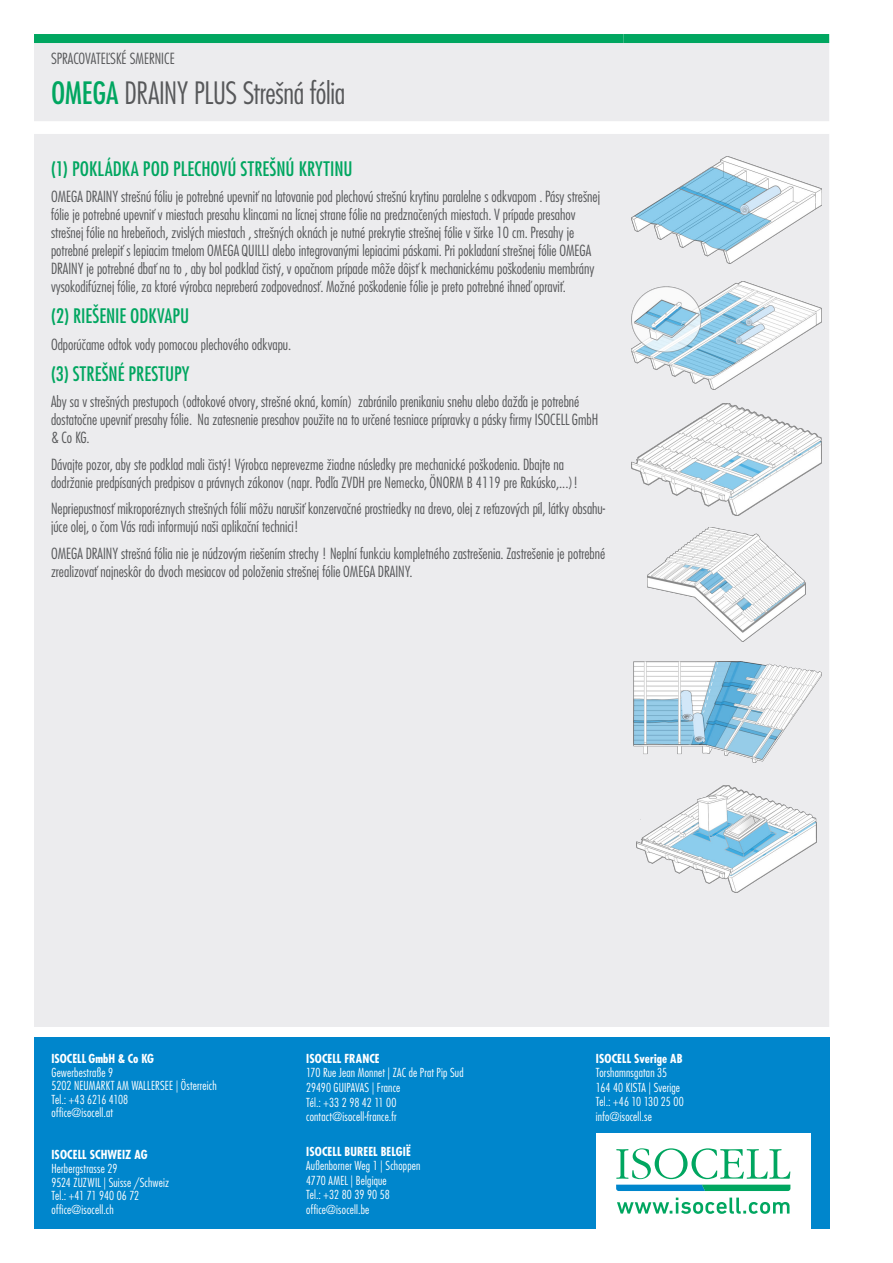
<style>
.page{position:relative;width:893px;height:1263px;background:#fff}
.page>*{position:absolute;margin:0;border:0;box-sizing:border-box;transform-origin:0 0}
.t1{font:300 condensed 30px "Futura LT Pro";letter-spacing:-.01em;color:#57585a}
.t2{font:500 condensed 19.5px "Futura LT Pro";letter-spacing:.005em;color:#00a660}
.t3{font:300 condensed 15px/18px "Futura LT Pro";color:#57585a}
.t4{font:300 condensed 12.15px/14.5px "Futura LT Pro";letter-spacing:.015em;color:#fff}
.t5{font:700 condensed 12.15px "Futura LT Pro";letter-spacing:.005em;color:#fff}
.s1{font-weight:500;color:#00a660}
</style>
<div class="page">
<div style="left:34px;top:1038px;width:795px;height:191px;background:#0086cc"></div>
<div style="left:596px;top:1133px;width:215px;height:96px;background:#fff"></div>
<svg style="left:616px;top:1148px;width:174px;height:43px"></svg>
<svg style="left:617px;top:1197px;width:172px;height:17px"></svg>
<div style="left:34px;top:43px;width:795px;height:984px;background:#ececee"></div>
<div style="left:34px;top:34px;width:589px;height:9px;background:#00a660"></div>
<div style="left:623px;top:34px;width:206px;height:9px;background:#00a660"></div>
<img style="left:632px;top:157px;width:190px;height:107px">
<img style="left:632px;top:281px;width:190px;height:108px">
<img style="left:631px;top:403px;width:191px;height:113px">
<img style="left:648px;top:528px;width:157px;height:114px">
<img style="left:631px;top:661px;width:191px;height:102px">
<img style="left:636px;top:785px;width:181px;height:107px">
<p class="t3" style="left:51px;top:49px;width:125px">SPRACOVATEĽSKÉ SMERNICE</p>
<h1 class="t1" style="left:51px;top:74px;width:296px"><span class="s1">OMEGA</span> DRAINY PLUS Strešná fólia</h1>
<h2 class="t2" style="left:51px;top:155px;width:303px">(1) POKLÁDKA POD PLECHOVÚ STREŠNÚ KRYTINU</h2>
<p class="t3" style="left:51px;top:187px;width:550px">OMEGA DRAINY strešnú fóliu je potrebné upevniť na latovanie pod plechovú strešnú krytinu paralelne s odkvapom . Pásy strešnej fólie je potrebné upevniť v miestach presahu klincami na lícnej strane fólie na predznačených miestach. V prípade presahov strešnej fólie na hrebeňoch, zvislých miestach , strešných oknách je nutné prekrytie strešnej fólie v šírke 10 cm. Presahy je potrebné prelepiť s lepiacim tmelom OMEGA QUILLI alebo integrovanými lepiacimi páskami. Pri pokladaní strešnej fólie OMEGA DRAINY je potrebné dbať na to , aby bol podklad čistý, v opačnom prípade môže dôjsť k mechanickému poškodeniu membrány vysokodifúznej fólie, za ktoré výrobca nepreberá zodpovednosť. Možné poškodenie fólie je preto potrebné ihneď opraviť.</p>
<h2 class="t2" style="left:51px;top:302px;width:140px">(2) RIEŠENIE ODKVAPU</h2>
<p class="t3" style="left:51px;top:335px;width:242px">Odporúčame odtok vody pomocou plechového odkvapu.</p>
<h2 class="t2" style="left:51px;top:360px;width:140px">(3) STREŠNÉ PRESTUPY</h2>
<p class="t3" style="left:51px;top:392px;width:549px">Aby sa v strešných prestupoch (odtokové otvory, strešné okná, komín) zabránilo prenikaniu snehu alebo dažďa je potrebné dostatočne upevniť presahy fólie. Na zatesnenie presahov použite na to určené tesniace prípravky a pásky firmy ISOCELL GmbH &amp; Co KG.</p>
<p class="t3" style="left:51px;top:455px;width:529px">Dávajte pozor, aby ste podklad mali čistý! Výrobca neprevezme žiadne následky pre mechanické poškodenia. Dbajte na dodržanie predpísaných predpisov a právnych zákonov (napr. Podľa ZVDH pre Nemecko, ÖNORM B 4119 pre Rakúsko,...)!</p>
<p class="t3" style="left:51px;top:499px;width:556px">Nepriepustnosť mikroporéznych strešných fólií môžu narušiť konzervačné prostriedky na drevo, olej z reťazových píl, látky obsahu&shy;júce olej, o čom Vás radi informujú naši aplikační technici!</p>
<p class="t3" style="left:51px;top:544px;width:556px">OMEGA DRAINY strešná fólia nie je núdzovým riešením strechy ! Neplní funkciu kompletného zastrešenia. Zastrešenie je potrebné zrealizovať najneskôr do dvoch mesiacov od položenia strešnej fólie OMEGA DRAINY.</p>
<p class="t5" style="left:52px;top:1050px;width:104px">ISOCELL GmbH &amp; Co KG</p>
<p class="t4" style="left:52px;top:1065px;width:167px;line-height:13.6px">Gewerbestraße 9<br>5202 NEUMARKT AM WALLERSEE | Österreich<br>Tel.: +43 6216 4108<br>office@isocell.at</p>
<p class="t5" style="left:52px;top:1147px;width:98px">ISOCELL SCHWEIZ AG</p>
<p class="t4" style="left:52px;top:1162px;width:119px;line-height:13.6px">Herbergstrasse 29<br>9524 ZUZWIL | Suisse /Schweiz<br>Tel.: +41 71 940 06 72 office@isocell.ch</p>
<p class="t5" style="left:306px;top:1050px;width:75px">ISOCELL FRANCE</p>
<p class="t4" style="left:306px;top:1065px;width:159px">170 Rue Jean Monnet | ZAC de Prat Pip Sud<br>29490 GUIPAVAS | France<br>Tél.: +33 2 98 42 11 00 contact@isocell-france.fr</p>
<p class="t5" style="left:306px;top:1143px;width:106px">ISOCELL BUREEL BELGIË</p>
<p class="t4" style="left:306px;top:1158px;width:116px">Außenborner Weg 1 | Schoppen<br>4770 AMEL | Belgique<br>Tel.: +32 80 39 90 58 office@isocell.be</p>
<p class="t5" style="left:596px;top:1050px;width:88px">ISOCELL Sverige AB</p>
<p class="t4" style="left:596px;top:1065px;width:89px">Torshamnsgatan 35<br>164 40 KISTA | Sverige<br>Tel.: +46 10 130 25 00 info@isocell.se</p>
</div>
